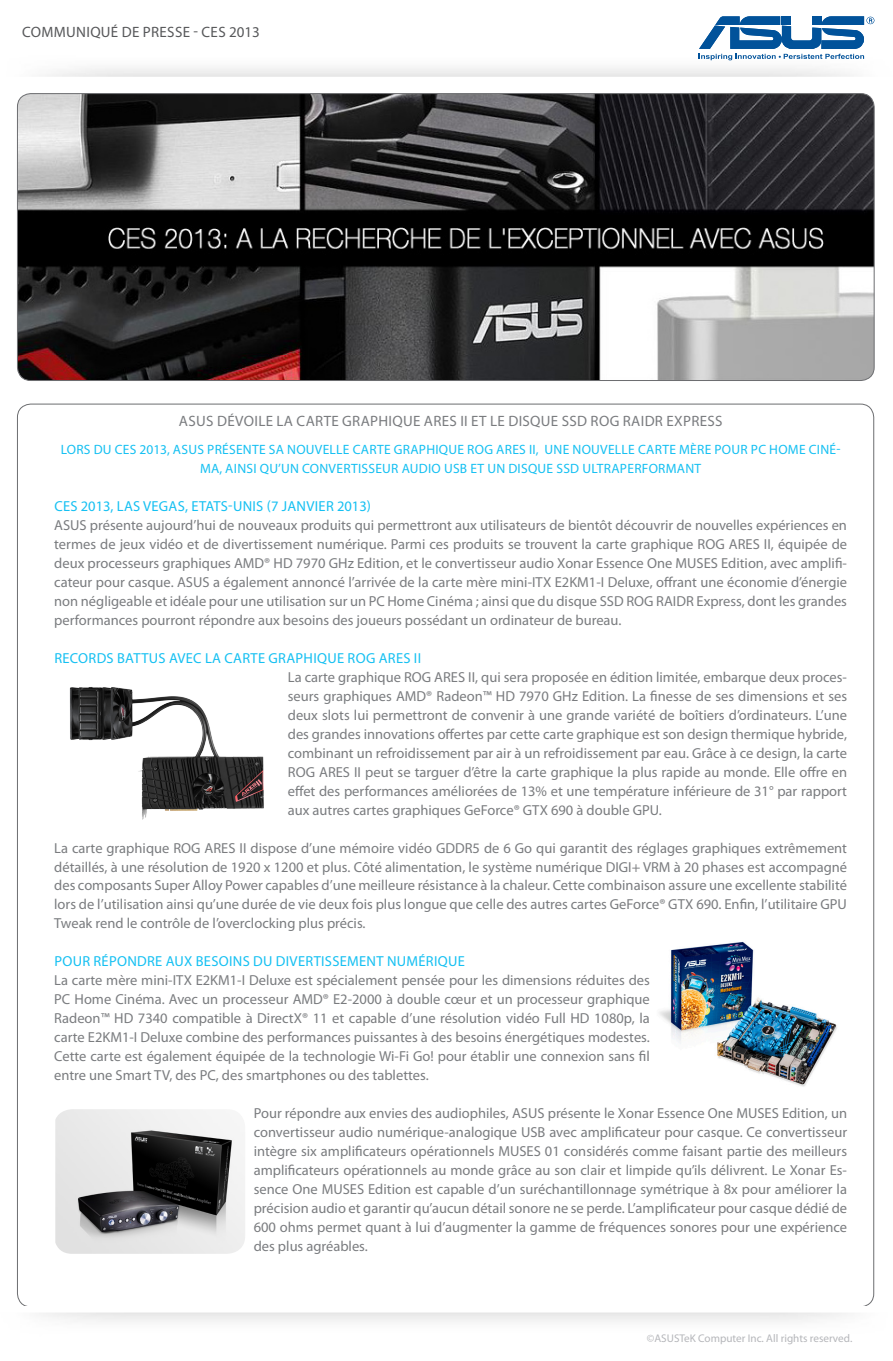
<style>
.page{position:relative;width:893px;height:1361px;background:#fff}
.page>*{position:absolute;margin:0;border:0;box-sizing:border-box;transform-origin:0 0}
.t1{font:15px "Myriad Pro";letter-spacing:.02em;color:#7a7c7f}
.t2{font:15px "Myriad Pro";letter-spacing:.02em;color:#57585a}
.t3{font:14.55px/18.9px "Myriad Pro";color:#7a7c7f;text-align:justify}
.t4{font:14.55px "Myriad Pro";letter-spacing:.02em;color:#15c0f2}
.t5{font:13.5px/18.9px "Myriad Pro";letter-spacing:.02em;color:#15c0f2;text-align:center}
.t6{font:11.1px "Myriad Pro";color:#b5b6ba}
</style>
<div class="page">
<img style="left:26px;top:19px;width:849px;height:95px">
<svg style="left:699px;top:16px;width:175px;height:44px"></svg>
<img style="left:17px;top:94px;width:857px;height:286px">
<img style="left:69px;top:687px;width:195px;height:133px">
<img style="left:659px;top:941px;width:178px;height:146px">
<img style="left:55px;top:1109px;width:190px;height:144px">
<p class="t2" style="left:22px;top:23px;width:239px">COMMUNIQUÉ DE PRESSE - CES 2013</p>
<p class="t1" style="left:179px;top:411px;width:545px">ASUS DÉVOILE LA CARTE GRAPHIQUE ARES II ET LE DISQUE SSD ROG RAIDR EXPRESS</p>
<p class="t5" style="left:61px;top:440px;width:781px">LORS DU CES 2013, ASUS PRÉSENTE SA NOUVELLE CARTE GRAPHIQUE ROG ARES II, UNE NOUVELLE CARTE MÈRE POUR PC HOME CINÉ-<br>MA, AINSI QU’UN CONVERTISSEUR AUDIO USB ET UN DISQUE SSD ULTRAPERFORMANT</p>
<p class="t4" style="left:54px;top:497px;width:318px">CES 2013, LAS VEGAS, ETATS-UNIS (7 JANVIER 2013)</p>
<p class="t3" style="left:54px;top:515px;width:794px">ASUS présente aujourd’hui de nouveaux produits qui permettront aux utilisateurs de bientôt découvrir de nouvelles expériences en termes de jeux vidéo et de divertissement numérique. Parmi ces produits se trouvent la carte graphique ROG ARES II, équipée de deux processeurs graphiques AMD® HD 7970 GHz Edition, et le convertisseur audio Xonar Essence One MUSES Edition, avec amplifi&shy;cateur pour casque. ASUS a également annoncé l’arrivée de la carte mère mini-ITX E2KM1-I Deluxe, offrant une économie d’énergie non négligeable et idéale pour une utilisation sur un PC Home Cinéma ; ainsi que du disque SSD ROG RAIDR Express, dont les grandes performances pourront répondre aux besoins des joueurs possédant un ordinateur de bureau.</p>
<p class="t4" style="left:54px;top:649px;width:368px">RECORDS BATTUS AVEC LA CARTE GRAPHIQUE ROG ARES II</p>
<p class="t3" style="left:288px;top:667px;width:561px">La carte graphique ROG ARES II, qui sera proposée en édition limitée, embarque deux proces&shy;seurs graphiques AMD® Radeon™ HD 7970 GHz Edition. La finesse de ses dimensions et ses deux slots lui permettront de convenir à une grande variété de boîtiers d’ordinateurs. L’une des grandes innovations offertes par cette carte graphique est son design thermique hybride, combinant un refroidissement par air à un refroidissement par eau. Grâce à ce design, la carte ROG ARES II peut se targuer d’être la carte graphique la plus rapide au monde. Elle offre en effet des performances améliorées de 13% et une température inférieure de 31° par rapport aux autres cartes graphiques GeForce® GTX 690 à double GPU.</p>
<p class="t3" style="left:54px;top:838px;width:794px">La carte graphique ROG ARES II dispose d’une mémoire vidéo GDDR5 de 6 Go qui garantit des réglages graphiques extrêmement détaillés, à une résolution de 1920 x 1200 et plus. Côté alimentation, le système numérique DIGI+ VRM à 20 phases est accompagné des composants Super Alloy Power capables d’une meilleure résistance à la chaleur. Cette combinaison assure une excellente stabilité lors de l’utilisation ainsi qu’une durée de vie deux fois plus longue que celle des autres cartes GeForce® GTX 690. Enfin, l’utilitaire GPU Tweak rend le contrôle de l’overclocking plus précis.</p>
<p class="t4" style="left:54px;top:952px;width:412px">POUR RÉPONDRE AUX BESOINS DU DIVERTISSEMENT NUMÉRIQUE</p>
<p class="t3" style="left:54px;top:971px;width:597px">La carte mère mini-ITX E2KM1-I Deluxe est spécialement pensée pour les dimensions réduites des PC Home Cinéma. Avec un processeur AMD® E2-2000 à double cœur et un processeur graphique Radeon™ HD 7340 compatible à DirectX® 11 et capable d’une résolution vidéo Full HD 1080p, la carte E2KM1-I Deluxe combine des performances puissantes à des besoins énergétiques modestes.<br>Cette carte est également équipée de la technologie Wi-Fi Go! pour établir une connexion sans fil entre une Smart TV, des PC, des smartphones ou des tablettes.</p>
<p class="t3" style="left:254px;top:1103px;width:595px">Pour répondre aux envies des audiophiles, ASUS présente le Xonar Essence One MUSES Edition, un convertisseur audio numérique-analogique USB avec amplificateur pour casque. Ce convertisseur intègre six amplificateurs opérationnels MUSES 01 considérés comme faisant partie des meilleurs amplificateurs opérationnels au monde grâce au son clair et limpide qu’ils délivrent. Le Xonar Es&shy;sence One MUSES Edition est capable d’un suréchantillonnage symétrique à 8x pour améliorer la précision audio et garantir qu’aucun détail sonore ne se perde. L’amplificateur pour casque dédié de 600 ohms permet quant à lui d’augmenter la gamme de fréquences sonores pour une expérience des plus agréables.</p>
<p class="t6" style="left:647px;top:1331px;width:207px">©ASUSTeK Computer Inc. All rights reserved.</p>
</div>
